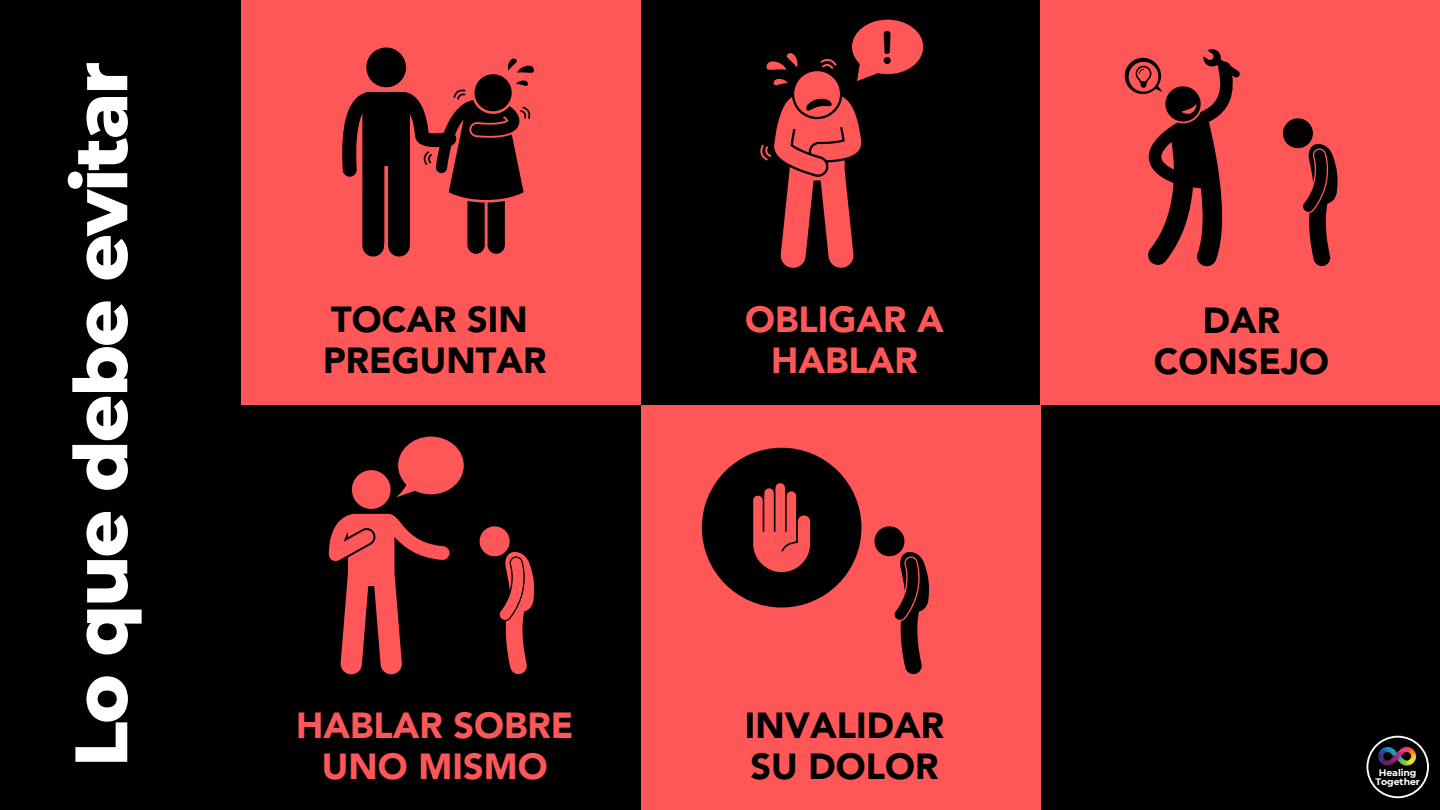
<style>
.page{position:relative;width:1440px;height:810px;background:#000}
.page>*{position:absolute;margin:0;border:0;box-sizing:border-box;transform-origin:0 0}
.t1{font:800 74.1px "Montserrat";letter-spacing:-.025em;color:#fff}
.t2{font:800 45px "Dosis";color:#000}
.t3{font:900 36px/41.2px "Avenir LT Std";color:#000}
.t4{font:900 36px/41.2px "Avenir LT Std";color:#ff5757;text-align:center}
.t5{font:700 9.4px "Montserrat";letter-spacing:-.01em;color:#fff}
</style>
<div class="page">
<div style="left:241px;top:0;width:400px;height:405px;background:#ff5757"></div>
<div style="left:1040px;top:0;width:400px;height:405px;background:#ff5757"></div>
<div style="left:641px;top:405px;width:400px;height:405px;background:#ff5757"></div>
<svg style="left:1366px;top:736px;width:63px;height:62px"></svg>
<img style="left:1368px;top:745px;width:59px;height:22px">
<svg style="left:342px;top:47px;width:192px;height:209px"></svg>
<svg style="left:874px;top:526px;width:55px;height:148px"></svg>
<svg style="left:479px;top:526px;width:56px;height:148px"></svg>
<svg style="left:1125px;top:49px;width:115px;height:217px"></svg>
<svg style="left:1282px;top:118px;width:56px;height:148px"></svg>
<svg style="left:329px;top:437px;width:135px;height:238px"></svg>
<div style="left:356px;top:473px;width:31px;height:31px;background:#ff5757;border-radius:50%"></div>
<svg style="left:702px;top:448px;width:159px;height:160px"></svg>
<svg style="left:760px;top:20px;width:163px;height:248px"></svg>
<h1 class="t1" style="left:56px;top:767px;width:707px;rotate:-90deg">Lo que debe evitar</h1>
<p class="t2" style="left:882px;top:18px;width:12px">!</p>
<p class="t3" style="left:323px;top:302px;width:225px">TOCAR SIN<br>PREGUNTAR</p>
<p class="t4" style="left:745px;top:302px;width:200px">OBLIGAR A<br>HABLAR</p>
<p class="t4" style="left:296px;top:708px;width:279px">HABLAR SOBRE<br>UNO MISMO</p>
<p class="t3" style="left:745px;top:708px;width:201px">INVALIDAR<br>SU DOLOR</p>
<p class="t3" style="left:1154px;top:303px;width:177px;text-align:center">DAR<br>CONSEJO</p>
<p class="t5" style="left:1379px;top:767px;width:39px">Healing</p>
<p class="t5" style="left:1375px;top:776px;width:46px">Together</p>
</div>
